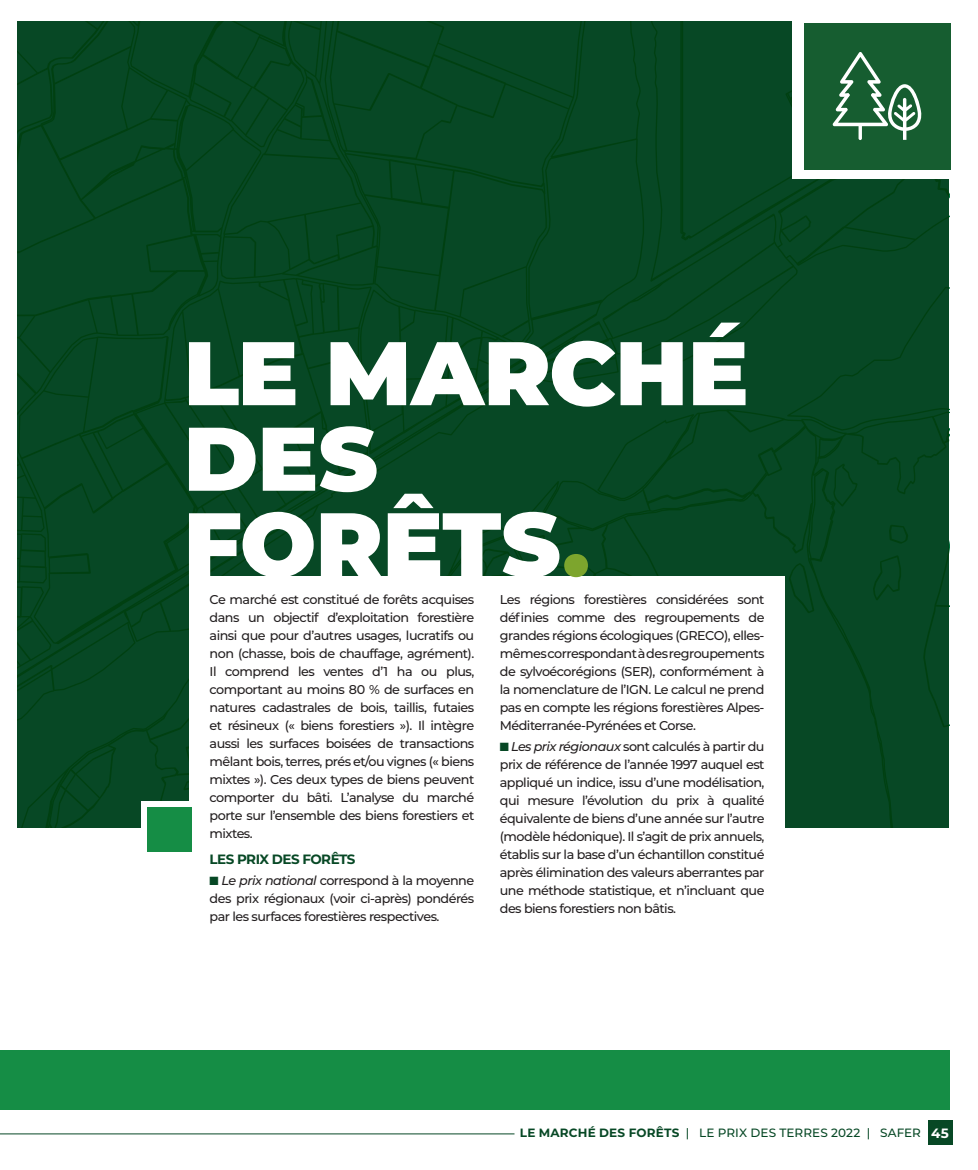
<style>
.page{position:relative;width:978px;height:1170px;background:#fff}
.page>*{position:absolute;margin:0;border:0;box-sizing:border-box;transform-origin:0 0}
.t1{font:900 90px/85.5px "Montserrat";letter-spacing:-.005em;color:#fff}
.t2{font:700 13.5px "Montserrat";letter-spacing:-.04em;color:#074825}
.t3{font:700 13.5px "Montserrat";color:#fff}
.t4{font:500 12.75px/18px "Montserrat";letter-spacing:-.04em;color:#231f20;text-align:justify}
.t5{font:500 12px "Montserrat";letter-spacing:.01em;color:#074825}
.s1{color:#7da52d}
.s2{color:#074825}
.s3{font-style:italic}
.s4{font-weight:700}
</style>
<div class="page">
<div style="left:928px;top:1119px;width:25px;height:25px;background:#074825"></div>
<svg style="left:372px;top:179px;width:577px;height:230px;background:#064723"></svg>
<div style="left:261px;top:343px;width:111px;height:66px;background:#074825"></div>
<div style="left:18px;top:409px;width:931px;height:418px;background:#074825"></div>
<svg style="left:681px;top:140px;width:227px;height:142px;background:#064723"></svg>
<svg style="left:18px;top:513px;width:33px;height:205px;background:#054621"></svg>
<svg style="left:18px;top:21px;width:243px;height:492px;background:#064723"></svg>
<div style="left:787px;top:185px;width:162px;height:294px;background:#074825"></div>
<svg style="left:220px;top:21px;width:304px;height:322px;background:#064723"></svg>
<svg style="left:524px;top:21px;width:157px;height:334px;background:#064723"></svg>
<div style="left:189px;top:576px;width:595px;height:431px;background:#fff"></div>
<div style="left:792px;top:11px;width:168px;height:168px;background:#fff"></div>
<div style="left:804px;top:23px;width:146px;height:146px;background:#165d30"></div>
<div style="left:0;top:1050px;width:949px;height:59px;background:#158d45"></div>
<div style="left:141px;top:801px;width:53px;height:53px;background:#fff"></div>
<div style="left:147px;top:807px;width:45px;height:44px;background:#158d45"></div>
<hr style="left:0;top:1133px;width:514px;height:1px;background:#074825">
<svg style="left:670px;top:21px;width:252px;height:119px"></svg>
<p class="t1" style="left:184px;top:325px;width:566px">LE MARCHÉ<br>DES<br>FORÊTS<span class="s1">.</span></p>
<p class="t4" style="left:210px;top:589px;width:266px">Ce marché est constitué de forêts acquises dans un objectif d’exploitation forestière ainsi que pour d’autres usages, lucratifs ou non (chasse, bois de chauffage, agrément).<br>Il comprend les ventes d’1 ha ou plus, comportant au moins 80 % de surfaces en natures cadastrales de bois, taillis, futaies et résineux (« biens forestiers »). Il intègre aussi les surfaces boisées de transactions mêlant bois, terres, prés et/ou vignes (« biens mixtes »). Ces deux types de biens peuvent comporter du bâti. L’analyse du marché porte sur l’ensemble des biens forestiers et mixtes.</p>
<p class="t2" style="left:210px;top:849px;width:147px">LES PRIX DES FORÊTS</p>
<p class="t4" style="left:210px;top:871px;width:266px"><span class="s2">■</span> <span class="s3">Le prix national</span> correspond à la moyenne des prix régionaux (voir ci-après) pondérés par les surfaces forestières respectives.</p>
<p class="t4" style="left:500px;top:589px;width:266px">Les régions forestières considérées sont définies comme des regroupements de grandes régions écologiques (GRECO), elles&shy;mêmes correspondant à des regroupements de sylvoécorégions (SER), conformément à la nomenclature de l’IGN. Le calcul ne prend pas en compte les régions forestières Alpes-Méditerranée-Pyrénées et Corse.</p>
<p class="t4" style="left:500px;top:736px;width:266px"><span class="s2">■</span> <span class="s3">Les prix régionaux</span> sont calculés à partir du prix de référence de l’année 1997 auquel est appliqué un indice, issu d’une modélisation, qui mesure l’évolution du prix à qualité équivalente de biens d’une année sur l’autre (modèle hédonique). Il s’agit de prix annuels, établis sur la base d’un échantillon constitué après élimination des valeurs aberrantes par une méthode statistique, et n’incluant que des biens forestiers non bâtis.</p>
<p class="t5" style="left:520px;top:1124px;width:403px"><span class="s4">LE MARCHÉ DES FORÊTS</span> | LE PRIX DES TERRES 2022 | SAFER</p>
<p class="t3" style="left:931px;top:1123px;width:19px">45</p>
</div>
